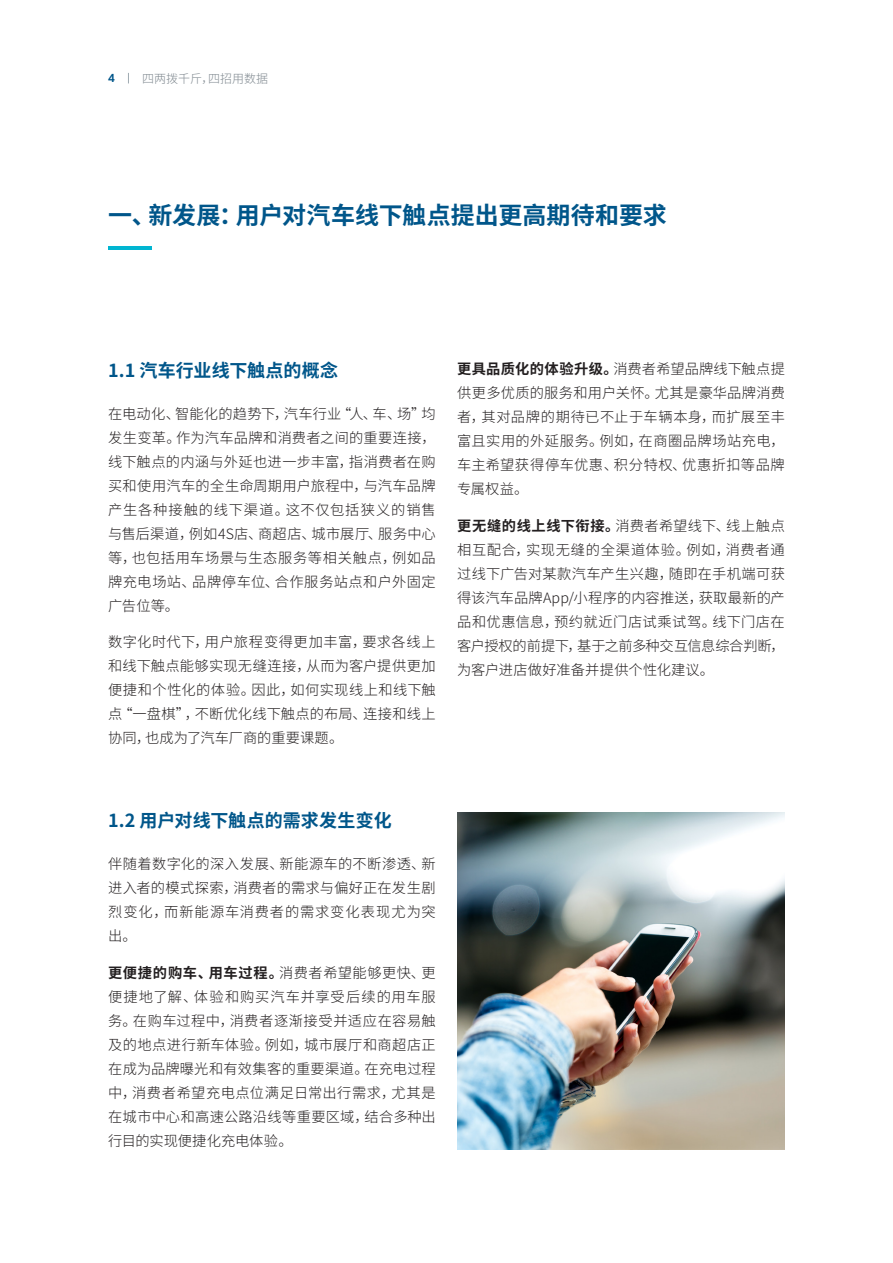
<style>
.page{position:relative;width:893px;height:1263px;background:#fff}
.page>*{position:absolute;margin:0;border:0;box-sizing:border-box;transform-origin:0 0}
.RB_FOC_Inside_Headline{font:700 24px "Source Han Sans SC";color:#00568a}
.RB_FOC_Inside_Text_Initial{font:700 18px "Source Han Sans SC";letter-spacing:.005em;color:#00568a}
.RB_FOC_Inside_Text_Initial-2{font:300 14.25px/24px "Source Han Sans SC";letter-spacing:.02em;color:#231f20;text-align:justify}
.t1{font:300 12px "Source Han Sans SC";color:#7f888f}
.t2{font:700 12px "Brix Sans";color:#00568a}
.s1{font-weight:700}
</style>
<div class="page">
<hr style="left:108px;top:247px;width:43px;height:3px;background:#00b5d1">
<img style="left:457px;top:812px;width:328px;height:338px">
<p class="t2" style="left:108px;top:70px;width:8px">4</p>
<p class="t1" style="left:142px;top:71px;width:127px">四两拨千斤，四招用数据</p>
<p class="RB_FOC_Inside_Headline" style="left:108px;top:202px;width:560px">一、新发展：用户对汽车线下触点提出更高期待和要求</p>
<p class="RB_FOC_Inside_Text_Initial" style="left:108px;top:360px;width:231px">1.1 汽车行业线下触点的概念</p>
<p class="RB_FOC_Inside_Text_Initial-2" style="left:108px;top:402px;width:329px">在电动化、智能化的趋势下，汽车行业“人、车、场”均发生变革。作为汽车品牌和消费者之间的重要连接，线下触点的内涵与外延也进一步丰富，指消费者在购买和使用汽车的全生命周期用户旅程中，与汽车品牌产生各种接触的线下渠道。这不仅包括狭义的销售与售后渠道，例如4S店、商超店、城市展厅、服务中心等，也包括用车场景与生态服务等相关触点，例如品牌充电场站、品牌停车位、合作服务站点和户外固定广告位等。</p>
<p class="RB_FOC_Inside_Text_Initial-2" style="left:108px;top:630px;width:329px">数字化时代下，用户旅程变得更加丰富，要求各线上和线下触点能够实现无缝连接，从而为客户提供更加便捷和个性化的体验。因此，如何实现线上和线下触点“一盘棋”，不断优化线下触点的布局、连接和线上协同，也成为了汽车厂商的重要课题。</p>
<p class="RB_FOC_Inside_Text_Initial-2" style="left:457px;top:357px;width:329px"><span class="s1">更具品质化的体验升级。</span>消费者希望品牌线下触点提供更多优质的服务和用户关怀。尤其是豪华品牌消费者，其对品牌的期待已不止于车辆本身，而扩展至丰富且实用的外延服务。例如，在商圈品牌场站充电，车主希望获得停车优惠、积分特权、优惠折扣等品牌专属权益。</p>
<p class="RB_FOC_Inside_Text_Initial-2" style="left:457px;top:514px;width:329px"><span class="s1">更无缝的线上线下衔接。</span>消费者希望线下、线上触点相互配合，实现无缝的全渠道体验。例如，消费者通过线下广告对某款汽车产生兴趣，随即在手机端可获得该汽车品牌App/小程序的内容推送，获取最新的产品和优惠信息，预约就近门店试乘试驾。线下门店在客户授权的前提下，基于之前多种交互信息综合判断，为客户进店做好准备并提供个性化建议。</p>
<p class="RB_FOC_Inside_Text_Initial" style="left:108px;top:810px;width:285px">1.2 用户对线下触点的需求发生变化</p>
<p class="RB_FOC_Inside_Text_Initial-2" style="left:108px;top:852px;width:329px">伴随着数字化的深入发展、新能源车的不断渗透、新进入者的模式探索，消费者的需求与偏好正在发生剧烈变化，而新能源车消费者的需求变化表现尤为突出。</p>
<p class="RB_FOC_Inside_Text_Initial-2" style="left:108px;top:960px;width:329px"><span class="s1">更便捷的购车、用车过程。</span>消费者希望能够更快、更便捷地了解、体验和购买汽车并享受后续的用车服务。在购车过程中，消费者逐渐接受并适应在容易触及的地点进行新车体验。例如，城市展厅和商超店正在成为品牌曝光和有效集客的重要渠道。在充电过程中，消费者希望充电点位满足日常出行需求，尤其是在城市中心和高速公路沿线等重要区域，结合多种出行目的实现便捷化充电体验。</p>
</div>
